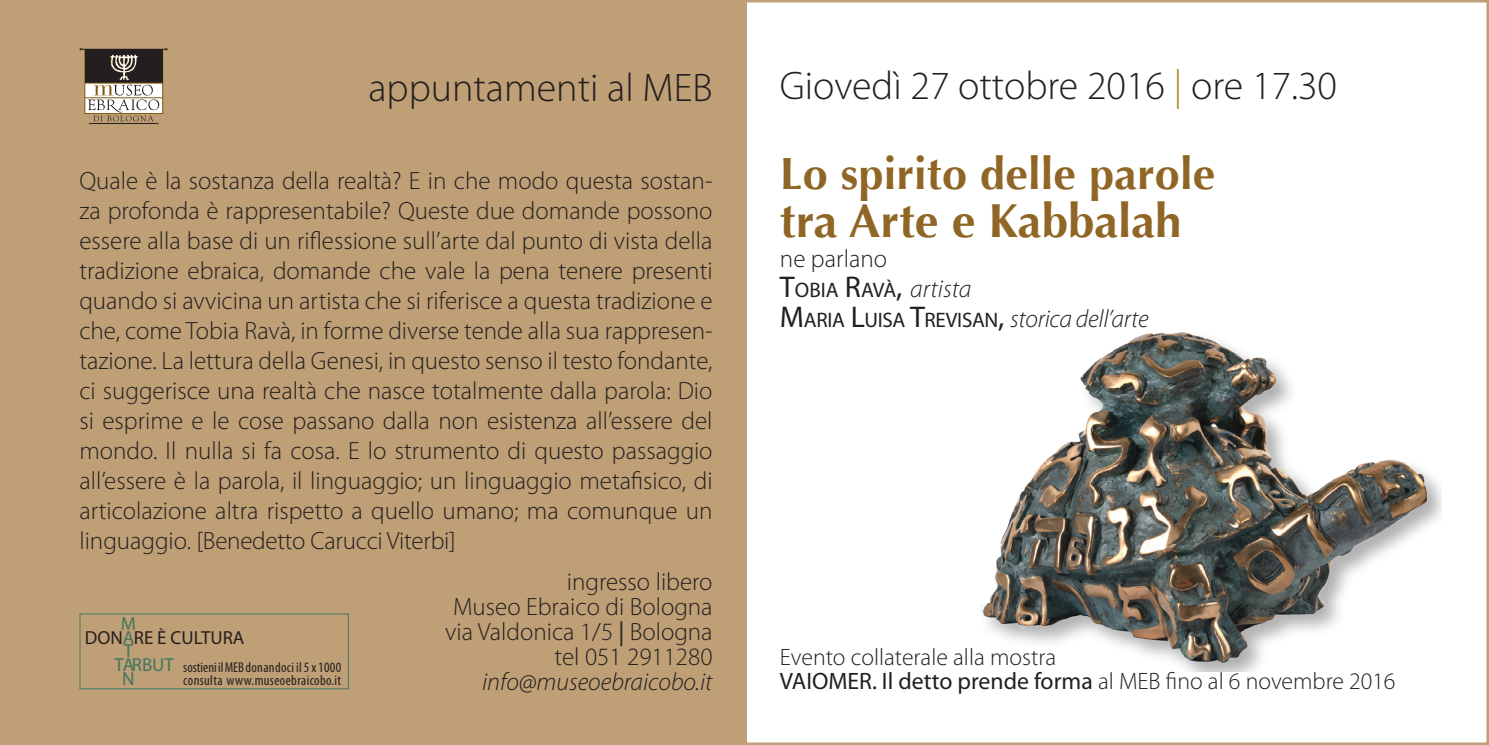
<style>
.page{position:relative;width:1489px;height:745px;background:#fff}
.page>*{position:absolute;margin:0;border:0;box-sizing:border-box;transform-origin:0 0}
.t1{font:700 47.5px "Optima";color:#8f6625}
.t2{font:700 45px "Optima";letter-spacing:.005em;color:#8f6625}
.t3{font:300 40px "Myriad Pro";color:#231f20}
.testo_piccolo{font:300 25px/30px "Myriad Pro";color:#231f20;text-align:justify}
.t4{font:italic 300 25px "Myriad Pro";color:#231f20}
.t5{font:23.75px "Myriad Pro";color:#231f20}
.t6{font:300 23.75px "Myriad Pro";color:#231f20}
.t7{font:21px "Myriad Pro";color:#231f20}
.t8{font:19px "Myriad Pro";color:#231f20}
.t9{font:19px "Myriad Pro";color:#427661}
.t10{font:condensed 14.25px "Myriad Pro";letter-spacing:.025em;color:#231f20}
.s1{font-weight:400}
.s2{color:#b38a2b}
.s3{font-size:30px}
.s4{font-weight:300;font-style:italic;font-size:25px}
.s5{font-weight:400;font-style:normal;font-size:30px}
.s6{font-weight:400;font-style:normal;font-size:21px}
.s7{font-weight:300}
</style>
<div class="page">
<div style="left:0;top:0;width:746px;height:744px;background:#bf9f75"></div>
<div style="left:85px;top:49px;width:78px;height:65px;background:#fff;border:1px solid #845a10"></div>
<div style="left:85px;top:49px;width:78px;height:34px;background:#231f20"></div>
<hr style="left:85px;top:97px;width:78px;height:1px;background:#845a10">
<hr style="left:85px;top:83px;width:78px;height:1px;background:#845a10">
<hr style="left:80px;top:49px;width:87px;height:1px;background:#231f20">
<svg style="left:88px;top:54px;width:71px;height:70px"></svg>
<div style="left:978px;top:329px;width:463px;height:342px;background:#231f20;opacity:.35"></div>
<img style="left:981px;top:332px;width:451px;height:333px">
<div style="left:79px;top:613px;width:270px;height:76px;border:1px solid #577e6c"></div>
<p class="t3" style="left:368px;top:63px;width:345px">appuntamenti al MEB</p>
<p class="testo_piccolo" style="left:79px;top:165px;width:634px">Quale è la sostanza della realtà? E in che modo questa sostan&shy;za profonda è rappresentabile? Queste due domande possono essere alla base di un riflessione sull’arte dal punto di vista della tradizione ebraica, domande che vale la pena tenere presenti quando si avvicina un artista che si riferisce a questa tradizione e che, come Tobia Ravà, in forme diverse tende alla sua rappresen&shy;tazione. La lettura della Genesi, in questo senso il testo fondante, ci suggerisce una realtà che nasce totalmente dalla parola: Dio si esprime e le cose passano dalla non esistenza all’essere del mondo. Il nulla si fa cosa. E lo strumento di questo passaggio all’essere è la parola, il linguaggio; un linguaggio metafisico, di articolazione altra rispetto a quello umano; ma comunque un linguaggio. [Benedetto Carucci Viterbi]</p>
<p class="t9" style="left:121px;top:611px;width:17px">M</p>
<p class="t9" style="left:123px;top:625px;width:13px">A</p>
<p class="t9" style="left:124px;top:639px;width:11px">T</p>
<p class="t9" style="left:123px;top:652px;width:13px">A</p>
<p class="t9" style="left:122px;top:666px;width:14px">N</p>
<p class="t8" style="left:85px;top:625px;width:161px">DON RE È CULTURA</p>
<p class="t9" style="left:114px;top:652px;width:61px">T RBUT</p>
<p class="t10" style="left:183px;top:657px;width:159px">sostieni il MEB donandoci il 5 x 1000</p>
<p class="t10" style="left:183px;top:671px;width:159px">consulta www.museoebraicobo.it</p>
<p class="testo_piccolo" style="left:567px;top:566px;width:147px">ingresso libero</p>
<p class="testo_piccolo" style="left:453px;top:591px;width:261px">Museo Ebraico di Bologna</p>
<p class="testo_piccolo" style="left:445px;top:616px;width:269px">via Valdonica 1/5 <span class="s1">|</span> Bologna</p>
<p class="testo_piccolo" style="left:554px;top:641px;width:159px">tel 051 2911280</p>
<p class="t4" style="left:482px;top:666px;width:232px">info@museoebraicobo.it</p>
<p class="t3" style="left:780px;top:62px;width:558px">Giovedì 27 ottobre 2016 <span class="s2">|</span> ore 17.30</p>
<p class="t2" style="left:780px;top:148px;width:437px">Lo spirito delle parole</p>
<p class="t1" style="left:780px;top:193px;width:403px">tra Arte e Kabbalah</p>
<p class="testo_piccolo" style="left:780px;top:243px;width:109px">ne parlano</p>
<p class="t7" style="left:780px;top:277px;width:193px"><span class="s3">T</span>OBIA <span class="s3">R</span>AVÀ<span class="s3">,</span> <span class="s4">artista</span></p>
<p class="t4" style="left:780px;top:303px;width:370px"><span class="s5">M</span><span class="s6">ARIA</span> <span class="s5">L</span><span class="s6">UISA</span> <span class="s5">T</span><span class="s6">REVISAN</span><span class="s5">,</span> storica dell’arte</p>
<p class="t6" style="left:780px;top:642px;width:278px">Evento collaterale alla mostra</p>
<p class="t5" style="left:780px;top:666px;width:617px">VAIOMER. Il detto prende forma <span class="s7">al MEB fino al 6 novembre 2016</span></p>
</div>
